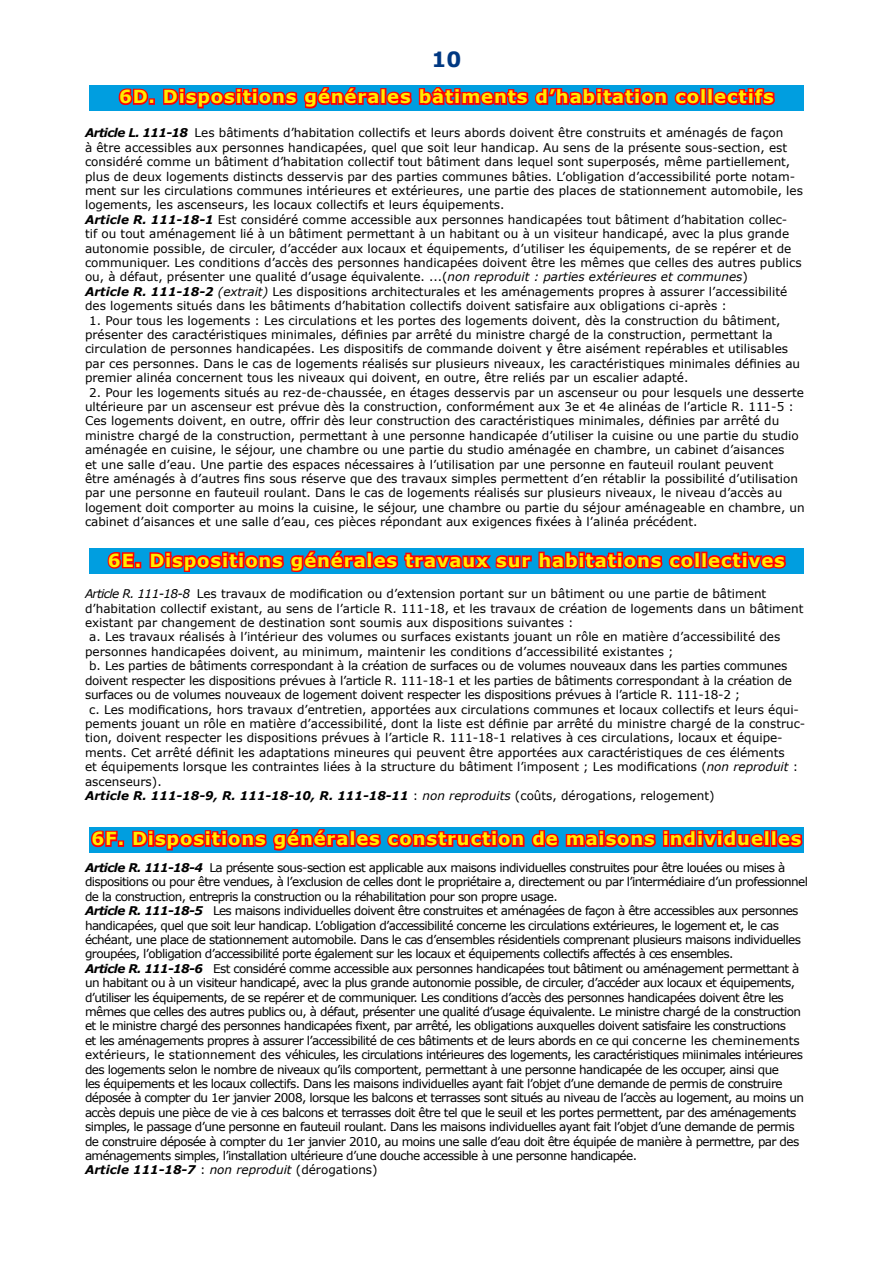
<style>
.page{position:relative;width:893px;height:1263px;background:#fff}
.page>*{position:absolute;margin:0;border:0;box-sizing:border-box;transform-origin:0 0}
.t1{font:700 21px "Verdana";color:#003882}
.t2{font:700 18px "Verdana";letter-spacing:.05em;color:#ffec00}
.t3{font:12px/14.4px "Verdana";color:#000}
.t4{font:12px/14.4px "Verdana";letter-spacing:-.05em;color:#000}
.t5{font:12px "Verdana";letter-spacing:-.025em;color:#000}
.t6{font:italic 700 12px "Verdana";color:#000}
.s1{font-weight:700;font-style:italic}
.s2{font-style:italic}
.s3{font-weight:400;font-style:normal}
.s4{font-weight:400}
</style>
<div class="page">
<div style="left:89px;top:827px;width:715px;height:26px;background:#009ee0"></div>
<svg style="left:91px;top:830px;width:27px;height:18px"></svg>
<div style="left:118px;top:840px;width:6px;height:7px;border:3px solid #f00"></div>
<svg style="left:132px;top:829px;width:632px;height:22px"></svg>
<div style="left:764px;top:830px;width:6px;height:17px;border:3px solid #f00"></div>
<div style="left:771px;top:830px;width:6px;height:17px;border:3px solid #f00"></div>
<svg style="left:775px;top:831px;width:28px;height:17px"></svg>
<div style="left:89px;top:85px;width:715px;height:26px;background:#009ee0"></div>
<svg style="left:118px;top:88px;width:31px;height:18px"></svg>
<div style="left:149px;top:98px;width:6px;height:7px;border:3px solid #f00"></div>
<svg style="left:163px;top:87px;width:537px;height:22px"></svg>
<div style="left:700px;top:88px;width:6px;height:17px;border:3px solid #f00"></div>
<div style="left:707px;top:88px;width:6px;height:17px;border:3px solid #f00"></div>
<svg style="left:711px;top:88px;width:64px;height:18px"></svg>
<div style="left:89px;top:549px;width:715px;height:25px;background:#009ee0"></div>
<svg style="left:107px;top:552px;width:34px;height:17px"></svg>
<svg style="left:148px;top:548px;width:548px;height:25px"></svg>
<div style="left:694px;top:552px;width:6px;height:16px;border:3px solid #f00"></div>
<div style="left:701px;top:552px;width:6px;height:16px;border:3px solid #f00"></div>
<svg style="left:705px;top:551px;width:81px;height:18px"></svg>
<h1 class="t1" style="left:432px;top:46px;width:31px">10</h1>
<h2 class="t2" style="left:119px;top:85px;width:656px">6D. Dispositions générales bâtiments d’habitation collectifs</h2>
<p class="t3" style="left:85px;top:125px;width:719px"><span class="s1">Article L. 111-18</span> Les bâtiments d’habitation collectifs et leurs abords doivent être construits et aménagés de façon<br>à être accessibles aux personnes handicapées, quel que soit leur handicap. Au sens de la présente sous-section, est considéré comme un bâtiment d’habitation collectif tout bâtiment dans lequel sont superposés, même partiellement, plus de deux logements distincts desservis par des parties communes bâties. L’obligation d’accessibilité porte notam&shy;ment sur les circulations communes intérieures et extérieures, une partie des places de stationnement automobile, les logements, les ascenseurs, les locaux collectifs et leurs équipements.<br><span class="s1">Article R. 111-18-1</span> Est considéré comme accessible aux personnes handicapées tout bâtiment d’habitation collec-<br>tif ou tout aménagement lié à un bâtiment permettant à un habitant ou à un visiteur handicapé, avec la plus grande autonomie possible, de circuler, d’accéder aux locaux et équipements, d’utiliser les équipements, de se repérer et de communiquer. Les conditions d’accès des personnes handicapées doivent être les mêmes que celles des autres publics ou, à défaut, présenter une qualité d’usage équivalente. ...(<span class="s2">non reproduit : parties extérieures et communes</span>)<br><span class="s1">Article R. 111-18-2</span> <span class="s2">(extrait)</span> Les dispositions architecturales et les aménagements propres à assurer l’accessibilité des logements situés dans les bâtiments d’habitation collectifs doivent satisfaire aux obligations ci-après :</p>
<p class="t3" style="left:85px;top:313px;width:717px;text-indent:4px">1. Pour tous les logements : Les circulations et les portes des logements doivent, dès la construction du bâtiment, présenter des caractéristiques minimales, définies par arrêté du ministre chargé de la construction, permettant la circulation de personnes handicapées. Les dispositifs de commande doivent y être aisément repérables et utilisables par ces personnes. Dans le cas de logements réalisés sur plusieurs niveaux, les caractéristiques minimales définies au premier alinéa concernent tous les niveaux qui doivent, en outre, être reliés par un escalier adapté.</p>
<p class="t3" style="left:85px;top:385px;width:721px;text-indent:4px">2. Pour les logements situés au rez-de-chaussée, en étages desservis par un ascenseur ou pour lesquels une desserte ultérieure par un ascenseur est prévue dès la construction, conformément aux 3e et 4e alinéas de l’article R. 111-5 :<br>Ces logements doivent, en outre, offrir dès leur construction des caractéristiques minimales, définies par arrêté du ministre chargé de la construction, permettant à une personne handicapée d’utiliser la cuisine ou une partie du studio aménagée en cuisine, le séjour, une chambre ou une partie du studio aménagée en chambre, un cabinet d’aisances<br>et une salle d’eau. Une partie des espaces nécessaires à l’utilisation par une personne en fauteuil roulant peuvent<br>être aménagés à d’autres fins sous réserve que des travaux simples permettent d’en rétablir la possibilité d’utilisation par une personne en fauteuil roulant. Dans le cas de logements réalisés sur plusieurs niveaux, le niveau d’accès au logement doit comporter au moins la cuisine, le séjour, une chambre ou partie du séjour aménageable en chambre, un cabinet d’aisances et une salle d’eau, ces pièces répondant aux exigences fixées à l’alinéa précédent.</p>
<h2 class="t2" style="left:108px;top:549px;width:678px">6E. Dispositions générales travaux sur habitations collectives</h2>
<p class="t3" style="left:85px;top:586px;width:683px"><span class="s2">Article R. 111-18-8</span> Les travaux de modification ou d’extension portant sur un bâtiment ou une partie de bâtiment</p>
<p class="t3" style="left:85px;top:601px;width:720px">d’habitation collectif existant, au sens de l’article R. 111-18, et les travaux de création de logements dans un bâtiment</p>
<p class="t3" style="left:85px;top:615px;width:490px">existant par changement de destination sont soumis aux dispositions suivantes :</p>
<p class="t3" style="left:89px;top:629px;width:692px">a. Les travaux réalisés à l’intérieur des volumes ou surfaces existants jouant un rôle en matière d’accessibilité des</p>
<p class="t3" style="left:85px;top:644px;width:590px">personnes handicapées doivent, au minimum, maintenir les conditions d’accessibilité existantes ;</p>
<p class="t5" style="left:89px;top:658px;width:699px">b. Les parties de bâtiments correspondant à la création de surfaces ou de volumes nouveaux dans les parties communes</p>
<p class="t5" style="left:85px;top:673px;width:708px">doivent respecter les dispositions prévues à l’article R. 111-18-1 et les parties de bâtiments correspondant à la création de</p>
<p class="t5" style="left:85px;top:687px;width:657px">surfaces ou de volumes nouveaux de logement doivent respecter les dispositions prévues à l’article R. 111-18-2 ;</p>
<p class="t3" style="left:89px;top:701px;width:711px">c. Les modifications, hors travaux d’entretien, apportées aux circulations communes et locaux collectifs et leurs équi-</p>
<p class="t3" style="left:85px;top:716px;width:722px">pements jouant un rôle en matière d’accessibilité, dont la liste est définie par arrêté du ministre chargé de la construc-</p>
<p class="t3" style="left:85px;top:730px;width:699px">tion, doivent respecter les dispositions prévues à l’article R. 111-18-1 relatives à ces circulations, locaux et équipe-</p>
<p class="t3" style="left:85px;top:745px;width:701px">ments. Cet arrêté définit les adaptations mineures qui peuvent être apportées aux caractéristiques de ces éléments</p>
<p class="t3" style="left:85px;top:759px;width:715px">et équipements lorsque les contraintes liées à la structure du bâtiment l’imposent ; Les modifications (<span class="s2">non reproduit</span> :</p>
<p class="t3" style="left:85px;top:773px;width:78px">ascenseurs).</p>
<p class="t6" style="left:85px;top:788px;width:631px">Article R. 111-18-9, R. 111-18-10, R. 111-18-11 <span class="s3">:</span> <span class="s4">non reproduits</span> <span class="s3">(coûts, dérogations, relogement)</span></p>
<h2 class="t2" style="left:91px;top:827px;width:712px">6F. Dispositions générales construction de maisons individuelles</h2>
<p class="t4" style="left:85px;top:860px;width:724px"><span class="s1">Article R. 111-18-4</span> La présente sous-section est applicable aux maisons individuelles construites pour être louées ou mises à dispositions ou pour être vendues, à l’exclusion de celles dont le propriétaire a, directement ou par l’intermédiaire d’un professionnel de la construction, entrepris la construction ou la réhabilitation pour son propre usage.<br><span class="s1">Article R. 111-18-5</span> Les maisons individuelles doivent être construites et aménagées de façon à être accessibles aux personnes handicapées, quel que soit leur handicap. L’obligation d’accessibilité concerne les circulations extérieures, le logement et, le cas échéant, une place de stationnement automobile. Dans le cas d’ensembles résidentiels comprenant plusieurs maisons individuelles groupées, l’obligation d’accessibilité porte également sur les locaux et équipements collectifs affectés à ces ensembles.<br><span class="s1">Article R. 111-18-6</span> Est considéré comme accessible aux personnes handicapées tout bâtiment ou aménagement permettant à un habitant ou à un visiteur handicapé, avec la plus grande autonomie possible, de circuler, d’accéder aux locaux et équipements, d’utiliser les équipements, de se repérer et de communiquer. Les conditions d’accès des personnes handicapées doivent être les mêmes que celles des autres publics ou, à défaut, présenter une qualité d’usage équivalente. Le ministre chargé de la construction et le ministre chargé des personnes handicapées fixent, par arrêté, les obligations auxquelles doivent satisfaire les constructions<br>et les aménagements propres à assurer l’accessibilité de ces bâtiments et de leurs abords en ce qui concerne les cheminements extérieurs, le stationnement des véhicules, les circulations intérieures des logements, les caractéristiques miinimales intérieures des logements selon le nombre de niveaux qu’ils comportent, permettant à une personne handicapée de les occuper, ainsi que<br>les équipements et les locaux collectifs. Dans les maisons individuelles ayant fait l’objet d’une demande de permis de construire déposée à compter du 1er janvier 2008, lorsque les balcons et terrasses sont situés au niveau de l’accès au logement, au moins un accès depuis une pièce de vie à ces balcons et terrasses doit être tel que le seuil et les portes permettent, par des aménagements simples, le passage d’une personne en fauteuil roulant. Dans les maisons individuelles ayant fait l’objet d’une demande de permis de construire déposée à compter du 1er janvier 2010, au moins une salle d’eau doit être équipée de manière à permettre, par des aménagements simples, l’installation ultérieure d’une douche accessible à une personne handicapée.<br><span class="s1">Article 111-18-7</span> : <span class="s2">non reproduit</span> (dérogations)</p>
</div>
